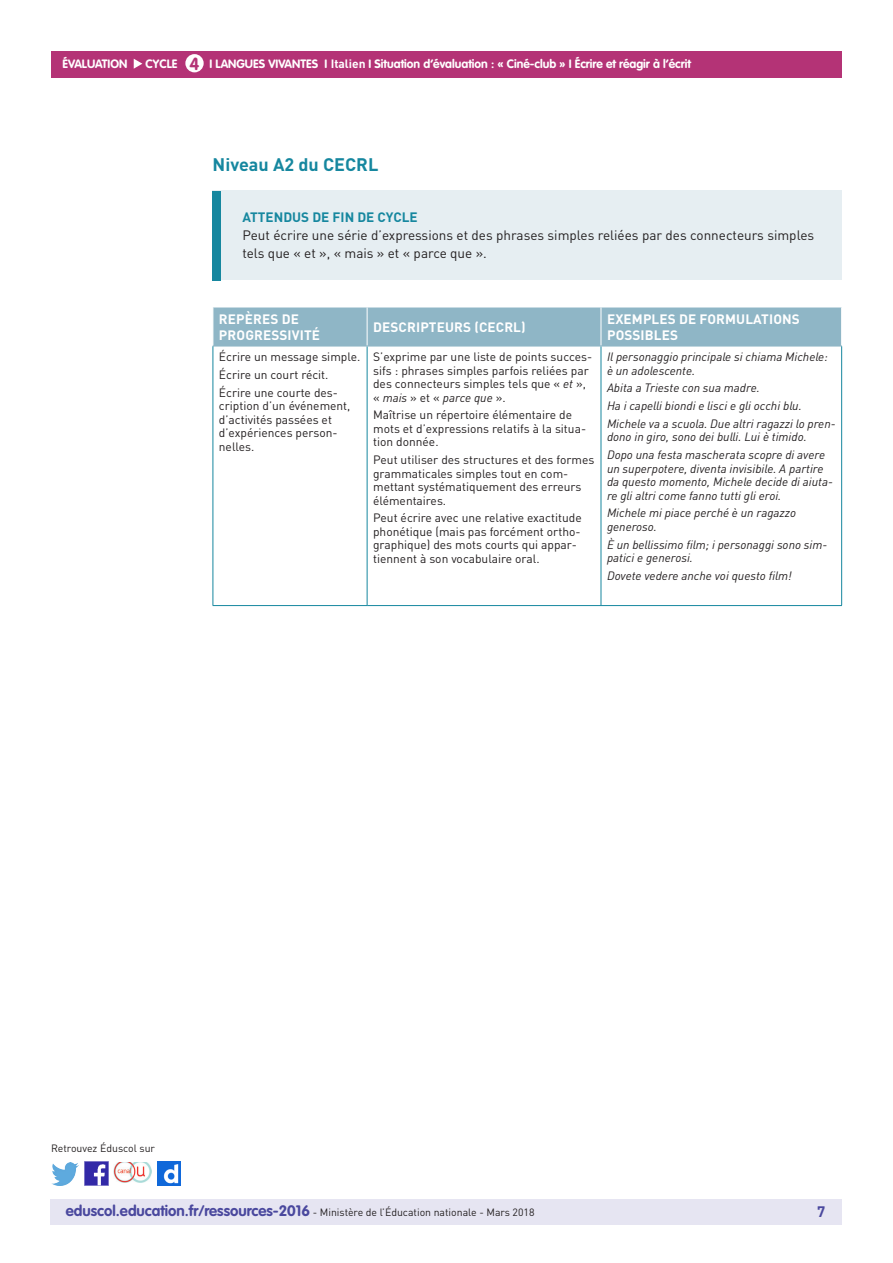
<style>
.page{position:relative;width:893px;height:1263px;background:#fff}
.page>*{position:absolute;margin:0;border:0;box-sizing:border-box;transform-origin:0 0}
._04_Titre_de_niveau{font:700 18px "DIN Pro";color:#16879f}
.t1{font:700 17.25px "VAG Rounded Std";color:#b43376}
.t2{font:700 15px "DIN Pro";color:#4a489e}
._15_texte_encadré{font:13.5px/18px "DIN Pro";color:#231f20}
.Titre_têtière_tablea{font:700 13.5px/16.2px "DIN Pro";letter-spacing:.01em;color:#fff}
._15_Titre_encadré{font:700 13.5px "DIN Pro";color:#16879f}
.Texte_courant_tablea{font:12px/13.5px "DIN Pro";color:#231f20}
.Texte_courant_tablea-2{font:italic 12px/13.5px "DIN Pro";color:#231f20}
.t3{font:700 12px "VAG Rounded Std";color:#fff}
.t4{font:10.5px "DIN Pro";color:#231f20}
.s1{font-family:"DIN Pro"}
.s2{font-style:italic}
.s3{font-family:"VAG Rounded Std";font-weight:700;font-size:15px;color:#4a489e}
</style>
<div class="page">
<div style="left:50px;top:1199px;width:791px;height:26px;background:#e6e5f2"></div>
<div style="left:51px;top:51px;width:791px;height:27px;background:#b43376"></div>
<svg style="left:134px;top:59px;width:8px;height:10px"></svg>
<div style="left:185px;top:54px;width:19px;height:18px;background:#fff;border-radius:50%"></div>
<img style="left:85px;top:1162px;width:23px;height:23px">
<img style="left:51px;top:1163px;width:28px;height:22px">
<img style="left:158px;top:1162px;width:22px;height:23px">
<img style="left:114px;top:1163px;width:38px;height:19px">
<div style="left:214px;top:307px;width:627px;height:39px;background:#8fb6c6"></div>
<hr style="left:367px;top:307px;width:1px;height:39px;background:#fff">
<hr style="left:601px;top:307px;width:1px;height:39px;background:#fff">
<hr style="left:367px;top:346px;width:1px;height:259px;background:#16879f">
<hr style="left:601px;top:346px;width:1px;height:259px;background:#16879f">
<hr style="left:213px;top:346px;width:154px;height:1px;background:#8fb6c6">
<hr style="left:367px;top:346px;width:234px;height:1px;background:#8fb6c6">
<hr style="left:601px;top:346px;width:241px;height:1px;background:#8fb6c6">
<hr style="left:213px;top:346px;width:1px;height:259px;background:#16879f">
<hr style="left:841px;top:346px;width:1px;height:259px;background:#16879f">
<hr style="left:213px;top:605px;width:154px;height:1px;background:#16879f">
<hr style="left:367px;top:605px;width:234px;height:1px;background:#16879f">
<hr style="left:601px;top:605px;width:241px;height:1px;background:#16879f">
<div style="left:213px;top:190px;width:629px;height:89px;background:#e6eef2"></div>
<div style="left:213px;top:191px;width:8px;height:90px;background:#16879f"></div>
<p class="t3" style="left:63px;top:57px;width:66px">ÉVALUATION</p>
<p class="t3" style="left:146px;top:57px;width:33px">CYCLE</p>
<p class="t3" style="left:210px;top:57px;width:483px">I LANGUES VIVANTES I <span class="s1">Italien</span> I Situation d’évaluation : « Ciné-club » I Écrire et réagir à l’écrit</p>
<h2 class="t1" style="left:190px;top:53px;width:11px">4</h2>
<p class="_04_Titre_de_niveau" style="left:213px;top:153px;width:167px">Niveau A2 du CECRL</p>
<p class="_15_Titre_encadré" style="left:242px;top:208px;width:177px">ATTENDUS DE FIN DE CYCLE</p>
<p class="_15_texte_encadré" style="left:242px;top:225px;width:573px">Peut écrire une série d’expressions et des phrases simples reliées par des connecteurs simples tels que « et », « mais » et « parce que ».</p>
<p class="Titre_têtière_tablea" style="left:219px;top:310px;width:103px">REPÈRES DE<br>PROGRESSIVITÉ</p>
<p class="Titre_têtière_tablea" style="left:373px;top:318px;width:154px">DESCRIPTEURS (CECRL)</p>
<p class="Titre_têtière_tablea" style="left:607px;top:310px;width:194px">EXEMPLES DE FORMULATIONS<br>POSSIBLES</p>
<p class="Texte_courant_tablea" style="left:219px;top:350px;width:143px">Écrire un message simple.</p>
<p class="Texte_courant_tablea" style="left:219px;top:368px;width:111px">Écrire un court récit.</p>
<p class="Texte_courant_tablea" style="left:219px;top:385px;width:133px">Écrire une courte des&shy;cription d’un événement, d’activités passées et d’expériences person&shy;nelles.</p>
<p class="Texte_courant_tablea" style="left:373px;top:350px;width:221px">S’exprime par une liste de points succes&shy;sifs : phrases simples parfois reliées par des connecteurs simples tels que « <span class="s2">et</span> », « <span class="s2">mais</span> » et « <span class="s2">parce que</span> ».</p>
<p class="Texte_courant_tablea" style="left:373px;top:408px;width:215px">Maîtrise un répertoire élémentaire de mots et d’expressions relatifs à la situa&shy;tion donnée.</p>
<p class="Texte_courant_tablea" style="left:373px;top:453px;width:223px">Peut utiliser des structures et des formes grammaticales simples tout en com&shy;mettant systématiquement des erreurs élémentaires.</p>
<p class="Texte_courant_tablea" style="left:373px;top:511px;width:210px">Peut écrire avec une relative exactitude phonétique (mais pas forcément ortho&shy;graphique) des mots courts qui appar&shy;tiennent à son vocabulaire oral.</p>
<p class="Texte_courant_tablea-2" style="left:607px;top:350px;width:222px">Il personaggio principale si chiama Michele: è un adolescente.</p>
<p class="Texte_courant_tablea-2" style="left:607px;top:381px;width:154px">Abita a Trieste con sua madre.</p>
<p class="Texte_courant_tablea-2" style="left:607px;top:399px;width:196px">Ha i capelli biondi e lisci e gli occhi blu.</p>
<p class="Texte_courant_tablea-2" style="left:607px;top:417px;width:230px">Michele va a scuola. Due altri ragazzi lo pren&shy;dono in giro, sono dei bulli. Lui è timido.</p>
<p class="Texte_courant_tablea-2" style="left:607px;top:448px;width:227px">Dopo una festa mascherata scopre di avere un superpotere, diventa invisibile. A partire da questo momento, Michele decide di aiuta&shy;re gli altri come fanno tutti gli eroi.</p>
<p class="Texte_courant_tablea-2" style="left:607px;top:506px;width:191px">Michele mi piace perché è un ragazzo generoso.</p>
<p class="Texte_courant_tablea-2" style="left:607px;top:537px;width:222px">È un bellissimo film; i personaggi sono sim&shy;patici e generosi.</p>
<p class="Texte_courant_tablea-2" style="left:607px;top:569px;width:186px">Dovete vedere anche voi questo film!</p>
<p class="t4" style="left:51px;top:1141px;width:106px">Retrouvez Éduscol sur</p>
<p class="t4" style="left:66px;top:1205px;width:470px"><span class="s3">eduscol.education.fr/ressources-2016</span> - Ministère de l’Éducation nationale - Mars 2018</p>
<p class="t2" style="left:817px;top:1201px;width:10px">7</p>
</div>
